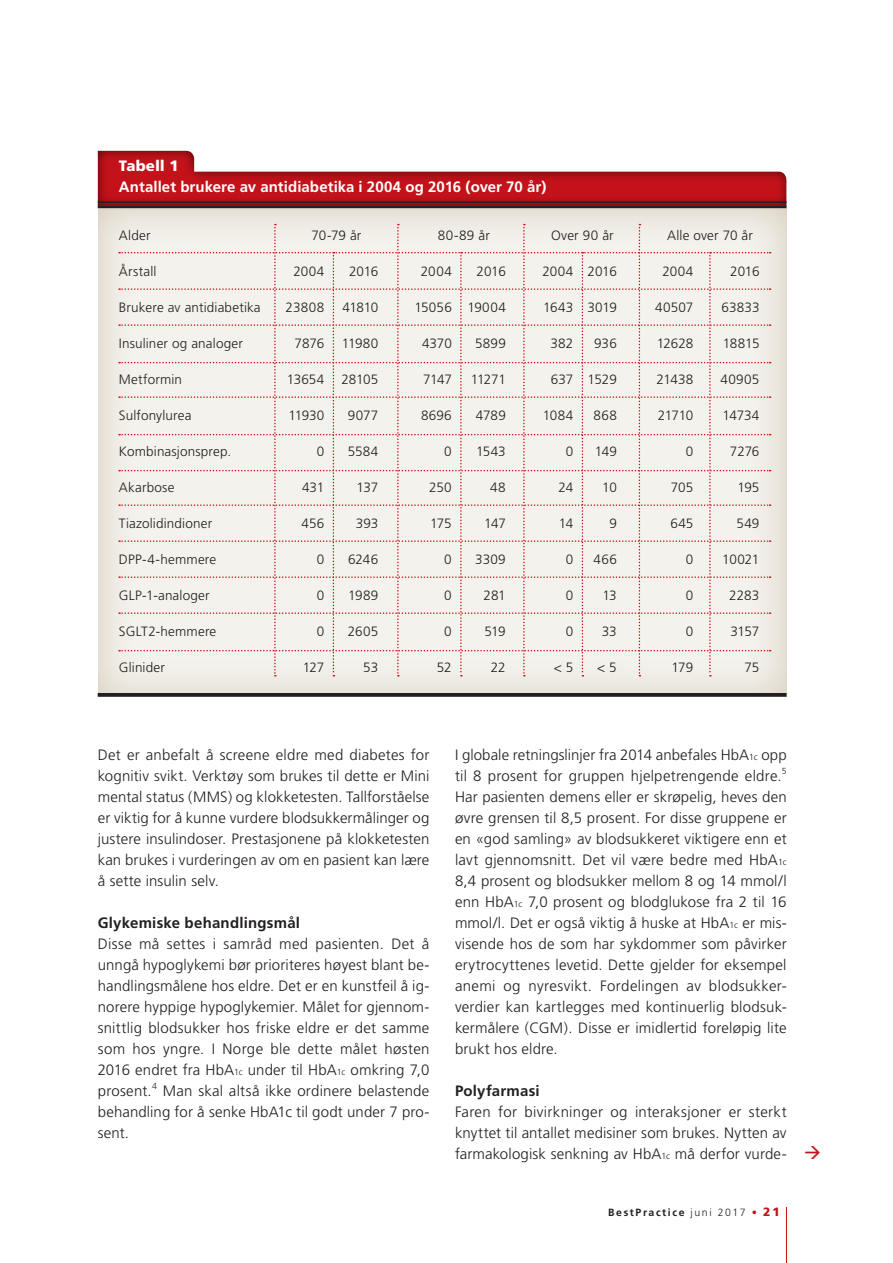
<style>
.page{position:relative;width:893px;height:1263px;background:#fff}
.page>*{position:absolute;margin:0;border:0;box-sizing:border-box;transform-origin:0 0}
.brødtekst{font:300 15px/21px "Frutiger";letter-spacing:.01em;color:#231f20;text-align:justify}
.BOKS_rubrik_NEG{font:700 15px "Frutiger";letter-spacing:.005em;color:#fff}
.mr{font:700 15px "Frutiger";letter-spacing:.015em;color:#231f20}
.brødtekst-2{font:900 15px "Frutiger";color:#fff}
.t1{font:300 13.5px "Frutiger";letter-spacing:.01em;color:#231f20}
.t2{font:300 13.5px "Frutiger";letter-spacing:-.01em;color:#231f20}
.t3{font:700 10.5px "Frutiger";letter-spacing:.15em;color:#231f20}
.s1{font-size:8.7px}
.s2{font-weight:300}
.s3{font-weight:400;color:#c4121a}
.s4{font-weight:900;font-size:12px;color:#c4121a}
</style>
<div class="page">
<div style="left:97px;top:208px;width:690px;height:490px;background:#ebe6de"></div>
<div style="left:94px;top:148px;width:693px;height:58px;background:#231f20;opacity:.75"></div>
<hr style="left:98px;top:205px;width:689px;height:3px;background:#231f20">
<hr style="left:98px;top:201px;width:689px;height:2px;background:#231f20">
<svg style="left:98px;top:693px;width:689px;height:4px;fill:#231f20"></svg>
<div style="left:119px;top:224px;width:652px;height:452px;background:#f4f2ed"></div>
<hr style="left:786px;top:1207px;width:1px;height:56px;background:#c4121a">
<p class="brødtekst-2" style="left:119px;top:157px;width:61px">Tabell 1</p>
<p class="BOKS_rubrik_NEG" style="left:119px;top:178px;width:429px">Antallet brukere av antidiabetika i 2004 og 2016 (over 70 år)</p>
<p class="t1" style="left:119px;top:228px;width:33px">Alder</p>
<p class="t1" style="left:311px;top:228px;width:51px">70-79 år</p>
<p class="t1" style="left:438px;top:228px;width:53px">80-89 år</p>
<p class="t1" style="left:551px;top:228px;width:64px">Over 90 år</p>
<p class="t1" style="left:667px;top:228px;width:87px">Alle over 70 år</p>
<p class="t1" style="left:119px;top:264px;width:39px">Årstall</p>
<p class="t1" style="left:293px;top:264px;width:32px">2004</p>
<p class="t1" style="left:349px;top:264px;width:31px">2016</p>
<p class="t1" style="left:421px;top:264px;width:32px">2004</p>
<p class="t1" style="left:477px;top:264px;width:31px">2016</p>
<p class="t1" style="left:542px;top:264px;width:76px">2004 2016</p>
<p class="t1" style="left:662px;top:264px;width:32px">2004</p>
<p class="t1" style="left:730px;top:264px;width:31px">2016</p>
<p class="t1" style="left:119px;top:300px;width:143px">Brukere av antidiabetika</p>
<p class="t1" style="left:286px;top:300px;width:40px">23808</p>
<p class="t1" style="left:343px;top:300px;width:37px">41810</p>
<p class="t1" style="left:414px;top:300px;width:93px">15056 19004</p>
<p class="t2" style="left:543px;top:300px;width:75px">1643 3019</p>
<p class="t1" style="left:655px;top:300px;width:40px">40507</p>
<p class="t1" style="left:721px;top:300px;width:40px">63833</p>
<p class="t1" style="left:119px;top:336px;width:126px">Insuliner og analoger</p>
<p class="t1" style="left:295px;top:336px;width:31px">7876</p>
<p class="t1" style="left:342px;top:336px;width:38px">11980</p>
<p class="t1" style="left:422px;top:336px;width:31px">4370</p>
<p class="t1" style="left:475px;top:336px;width:32px">5899</p>
<p class="t1" style="left:550px;top:336px;width:24px">382</p>
<p class="t1" style="left:594px;top:336px;width:24px">936</p>
<p class="t1" style="left:657px;top:336px;width:38px">12628</p>
<p class="t1" style="left:723px;top:336px;width:38px">18815</p>
<p class="t1" style="left:119px;top:372px;width:65px">Metformin</p>
<p class="t1" style="left:287px;top:372px;width:39px">13654</p>
<p class="t1" style="left:341px;top:372px;width:39px">28105</p>
<p class="t1" style="left:423px;top:372px;width:30px">7147</p>
<p class="t1" style="left:471px;top:372px;width:36px">11271</p>
<p class="t1" style="left:551px;top:372px;width:68px">637 1529</p>
<p class="t1" style="left:656px;top:372px;width:38px">21438</p>
<p class="t1" style="left:720px;top:372px;width:40px">40905</p>
<p class="t1" style="left:119px;top:408px;width:74px">Sulfonylurea</p>
<p class="t1" style="left:288px;top:408px;width:37px">11930</p>
<p class="t1" style="left:348px;top:408px;width:32px">9077</p>
<p class="t1" style="left:421px;top:408px;width:32px">8696</p>
<p class="t1" style="left:476px;top:408px;width:31px">4789</p>
<p class="t1" style="left:543px;top:408px;width:32px">1084</p>
<p class="t1" style="left:594px;top:408px;width:25px">868</p>
<p class="t1" style="left:658px;top:408px;width:37px">21710</p>
<p class="t1" style="left:722px;top:408px;width:39px">14734</p>
<p class="t1" style="left:119px;top:444px;width:114px">Kombinasjonsprep.</p>
<p class="t1" style="left:317px;top:444px;width:9px">0</p>
<p class="t1" style="left:348px;top:444px;width:32px">5584</p>
<p class="t1" style="left:444px;top:444px;width:9px">0</p>
<p class="t1" style="left:476px;top:444px;width:31px">1543</p>
<p class="t1" style="left:566px;top:444px;width:9px">0</p>
<p class="t1" style="left:595px;top:444px;width:24px">149</p>
<p class="t1" style="left:686px;top:444px;width:9px">0</p>
<p class="t1" style="left:730px;top:444px;width:31px">7276</p>
<p class="t1" style="left:119px;top:480px;width:57px">Akarbose</p>
<p class="t1" style="left:302px;top:480px;width:24px">431</p>
<p class="t1" style="left:357px;top:480px;width:23px">137</p>
<p class="t1" style="left:429px;top:480px;width:24px">250</p>
<p class="t1" style="left:490px;top:480px;width:17px">48</p>
<p class="t1" style="left:559px;top:480px;width:16px">24</p>
<p class="t1" style="left:602px;top:480px;width:16px">10</p>
<p class="t1" style="left:671px;top:480px;width:24px">705</p>
<p class="t1" style="left:737px;top:480px;width:24px">195</p>
<p class="t1" style="left:119px;top:516px;width:95px">Tiazolidindioner</p>
<p class="t1" style="left:302px;top:516px;width:24px">456</p>
<p class="t1" style="left:356px;top:516px;width:24px">393</p>
<p class="t1" style="left:430px;top:516px;width:23px">175</p>
<p class="t1" style="left:484px;top:516px;width:23px">147</p>
<p class="t1" style="left:559px;top:516px;width:16px">14</p>
<p class="t1" style="left:609px;top:516px;width:9px">9</p>
<p class="t1" style="left:670px;top:516px;width:25px">645</p>
<p class="t1" style="left:736px;top:516px;width:24px">549</p>
<p class="t1" style="left:119px;top:552px;width:99px">DPP-4-hemmere</p>
<p class="t1" style="left:317px;top:552px;width:9px">0</p>
<p class="t1" style="left:348px;top:552px;width:32px">6246</p>
<p class="t1" style="left:444px;top:552px;width:9px">0</p>
<p class="t1" style="left:475px;top:552px;width:32px">3309</p>
<p class="t1" style="left:566px;top:552px;width:9px">0</p>
<p class="t1" style="left:594px;top:552px;width:25px">466</p>
<p class="t1" style="left:686px;top:552px;width:9px">0</p>
<p class="t1" style="left:722px;top:552px;width:39px">10021</p>
<p class="t1" style="left:119px;top:588px;width:92px">GLP-1-analoger</p>
<p class="t1" style="left:317px;top:588px;width:9px">0</p>
<p class="t1" style="left:348px;top:588px;width:32px">1989</p>
<p class="t1" style="left:444px;top:588px;width:9px">0</p>
<p class="t1" style="left:484px;top:588px;width:24px">281</p>
<p class="t1" style="left:566px;top:588px;width:9px">0</p>
<p class="t1" style="left:602px;top:588px;width:16px">13</p>
<p class="t1" style="left:686px;top:588px;width:9px">0</p>
<p class="t1" style="left:729px;top:588px;width:32px">2283</p>
<p class="t1" style="left:119px;top:624px;width:99px">SGLT2-hemmere</p>
<p class="t1" style="left:317px;top:624px;width:9px">0</p>
<p class="t1" style="left:348px;top:624px;width:32px">2605</p>
<p class="t1" style="left:444px;top:624px;width:9px">0</p>
<p class="t1" style="left:485px;top:624px;width:23px">519</p>
<p class="t1" style="left:566px;top:624px;width:9px">0</p>
<p class="t1" style="left:602px;top:624px;width:16px">33</p>
<p class="t1" style="left:686px;top:624px;width:9px">0</p>
<p class="t1" style="left:730px;top:624px;width:31px">3157</p>
<p class="t1" style="left:119px;top:660px;width:48px">Glinider</p>
<p class="t1" style="left:303px;top:660px;width:23px">127</p>
<p class="t1" style="left:363px;top:660px;width:16px">53</p>
<p class="t1" style="left:437px;top:660px;width:16px">52</p>
<p class="t1" style="left:491px;top:660px;width:17px">22</p>
<p class="t1" style="left:554px;top:660px;width:21px">&lt; 5</p>
<p class="t1" style="left:597px;top:660px;width:21px">&lt; 5</p>
<p class="t1" style="left:672px;top:660px;width:23px">179</p>
<p class="t1" style="left:744px;top:660px;width:16px">75</p>
<p class="brødtekst" style="left:98px;top:744px;width:333px">Det er anbefalt å screene eldre med diabetes for kognitiv svikt. Verktøy som brukes til dette er Mini mental status (MMS) og klokketesten. Tallforståelse er viktig for å kunne vurdere blodsukkermålinger og justere insulindoser. Prestasjonene på klokketesten kan brukes i vurderingen av om en pasient kan lære å sette insulin selv.</p>
<p class="mr" style="left:98px;top:914px;width:204px">Glykemiske behandlingsmål</p>
<p class="brødtekst" style="left:98px;top:933px;width:333px">Disse må settes i samråd med pasienten. Det å unngå hypoglykemi bør prioriteres høyest blant be&shy;handlingsmålene hos eldre. Det er en kunstfeil å ig&shy;norere hyppige hypoglykemier. Målet for gjennom&shy;snittlig blodsukker hos friske eldre er det samme som hos yngre. I Norge ble dette målet høsten 2016 endret fra HbA<span class="s1">1c</span> under til HbA<span class="s1">1c</span> omkring 7,0 prosent.<sup>4</sup> Man skal altså ikke ordinere belastende behandling for å senke HbA1c til godt under 7 pro&shy;sent.</p>
<p class="brødtekst" style="left:455px;top:744px;width:333px">I globale retningslinjer fra 2014 anbefales HbA<span class="s1">1c</span> opp til 8 prosent for gruppen hjelpetrengende eldre.<sup>5<br></sup>Har pasienten demens eller er skrøpelig, heves den øvre grensen til 8,5 prosent. For disse gruppene er en «god samling» av blodsukkeret viktigere enn et lavt gjennomsnitt. Det vil være bedre med HbA<span class="s1">1c </span>8,4 prosent og blodsukker mellom 8 og 14 mmol/l enn HbA<span class="s1">1c</span> 7,0 prosent og blodglukose fra 2 til 16 mmol/l. Det er også viktig å huske at HbA<span class="s1">1c</span> er mis&shy;visende hos de som har sykdommer som påvirker erytrocyttenes levetid. Dette gjelder for eksempel anemi og nyresvikt. Fordelingen av blodsukker&shy;verdier kan kartlegges med kontinuerlig blodsuk&shy;kermålere (CGM). Disse er imidlertid foreløpig lite brukt hos eldre.</p>
<p class="mr" style="left:455px;top:1082px;width:86px">Polyfarmasi</p>
<p class="brødtekst" style="left:455px;top:1101px;width:333px">Faren for bivirkninger og interaksjoner er sterkt knyttet til antallet medisiner som brukes. Nytten av farmakologisk senkning av HbA<span class="s1">1c</span> må derfor vurde-</p>
<p class="t3" style="left:608px;top:1206px;width:173px">BestPractice <span class="s2">juni 2017</span> <span class="s3">•</span> <span class="s4">21</span></p>
</div>
